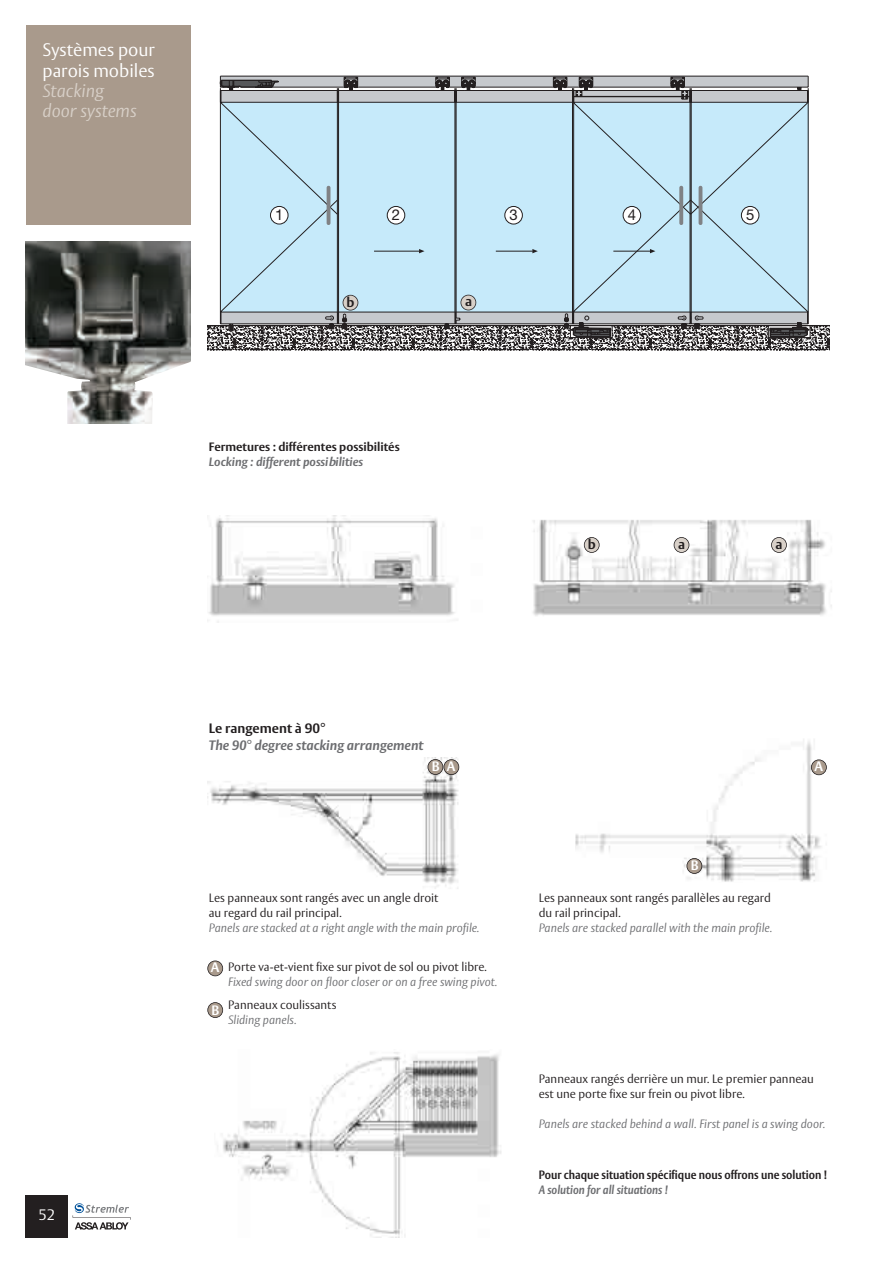
<style>
.page{position:relative;width:893px;height:1263px;background:#fff}
.page>*{position:absolute;margin:0;border:0;box-sizing:border-box;transform-origin:0 0}
.t1{font:300 18px/20.2px "Vesta";color:#fff}
.t2{font:italic 300 18px/20.2px "Vesta";color:#d8d0c8}
.t3{font:15px "Helvetica Neue";color:#231f20}
.t4{font:300 15px "Vesta";color:#fff}
.t5{font:italic 700 13.5px "Vesta";color:#6c6d70}
.t6{font:700 13.5px "Vesta";color:#231f20}
.t7{font:700 13.5px "Vesta";color:#fff}
.t8{font:300 12px/15px "Vesta";color:#231f20}
.t9{font:italic 300 12px/23.5px "Vesta";color:#6c6d70}
.t10{font:700 12px/14.4px "Vesta";color:#231f20}
.t11{font:700 12px "Vesta";color:#231f20;scale:.9 1}
.t12{font:italic 700 12px "Vesta";color:#6c6d70;scale:.9 1}
.t13{font:9.6px "Helvetica Neue";color:#231f20}
.s1{font-style:italic;color:#6c6d70}
.s2{font-weight:700;font-style:normal;font-size:13.5px;color:#fff}
.s3{font-style:normal;color:#231f20}
</style>
<div class="page">
<div style="left:208px;top:1002px;width:15px;height:15px;background:#a99a8c;border-radius:50%"></div>
<div style="left:207px;top:1002px;width:16px;height:16px;border:2px solid #231f20;border-radius:50%"></div>
<img style="left:26px;top:242px;width:164px;height:182px">
<div style="left:26px;top:1195px;width:42px;height:42px;background:#231f20"></div>
<div style="left:26px;top:26px;width:164px;height:199px;background:#a99a8c"></div>
<svg style="left:73px;top:1203px;width:58px;height:26px"></svg>
<img style="left:207px;top:757px;width:253px;height:132px">
<img style="left:217px;top:1052px;width:284px;height:185px">
<img style="left:207px;top:516px;width:248px;height:107px">
<img style="left:533px;top:519px;width:299px;height:97px">
<img style="left:575px;top:739px;width:252px;height:143px">
<svg style="left:220px;top:76px;width:589px;height:242px;background:#bddbe9"></svg>
<svg style="left:327px;top:186px;width:3px;height:39px"></svg>
<svg style="left:679px;top:186px;width:4px;height:39px"></svg>
<svg style="left:699px;top:186px;width:3px;height:39px"></svg>
<svg style="left:207px;top:318px;width:622px;height:32px;background:#848284"></svg>
<div style="left:270px;top:206px;width:18px;height:18px;background:#fff;border-radius:50%"></div>
<div style="left:270px;top:206px;width:18px;height:18px;border:1px solid #231f20;border-radius:50%"></div>
<div style="left:387px;top:206px;width:18px;height:18px;background:#fff;border-radius:50%"></div>
<div style="left:387px;top:206px;width:18px;height:18px;border:1px solid #231f20;border-radius:50%"></div>
<div style="left:505px;top:206px;width:17px;height:18px;background:#fff;border-radius:50%"></div>
<div style="left:504px;top:206px;width:19px;height:18px;border:1px solid #231f20;border-radius:50%"></div>
<div style="left:623px;top:206px;width:18px;height:18px;background:#fff;border-radius:50%"></div>
<div style="left:623px;top:206px;width:18px;height:18px;border:1px solid #231f20;border-radius:50%"></div>
<div style="left:741px;top:206px;width:18px;height:18px;background:#fff;border-radius:50%"></div>
<div style="left:741px;top:206px;width:18px;height:18px;border:1px solid #231f20;border-radius:50%"></div>
<div style="left:208px;top:961px;width:15px;height:15px;background:#a99a8c;border-radius:50%"></div>
<div style="left:207px;top:960px;width:16px;height:16px;border:2px solid #231f20;border-radius:50%"></div>
<div style="left:428px;top:759px;width:15px;height:15px;background:#a99a8c;border-radius:50%"></div>
<div style="left:428px;top:759px;width:15px;height:16px;border:2px solid #231f20;border-radius:50%"></div>
<div style="left:444px;top:760px;width:15px;height:15px;background:#a99a8c;border-radius:50%"></div>
<div style="left:443px;top:759px;width:16px;height:16px;border:2px solid #231f20;border-radius:50%"></div>
<div style="left:687px;top:858px;width:15px;height:15px;background:#a99a8c;border-radius:50%"></div>
<div style="left:686px;top:858px;width:16px;height:16px;border:2px solid #231f20;border-radius:50%"></div>
<div style="left:811px;top:760px;width:15px;height:15px;background:#a99a8c;border-radius:50%"></div>
<div style="left:811px;top:759px;width:16px;height:16px;border:2px solid #231f20;border-radius:50%"></div>
<div style="left:674px;top:537px;width:15px;height:15px;background:#d8d0c8;border-radius:50%"></div>
<div style="left:674px;top:537px;width:15px;height:16px;border:2px solid #231f20;border-radius:50%"></div>
<div style="left:461px;top:295px;width:15px;height:15px;background:#d8d0c8;border-radius:50%"></div>
<div style="left:461px;top:295px;width:15px;height:15px;border:2px solid #231f20;border-radius:50%"></div>
<div style="left:584px;top:537px;width:15px;height:15px;background:#d8d0c8;border-radius:50%"></div>
<div style="left:584px;top:537px;width:16px;height:16px;border:2px solid #231f20;border-radius:50%"></div>
<div style="left:343px;top:295px;width:15px;height:15px;background:#d8d0c8;border-radius:50%"></div>
<div style="left:343px;top:295px;width:15px;height:15px;border:2px solid #231f20;border-radius:50%"></div>
<div style="left:771px;top:537px;width:15px;height:15px;background:#d8d0c8;border-radius:50%"></div>
<div style="left:771px;top:537px;width:16px;height:16px;border:2px solid #231f20;border-radius:50%"></div>
<h1 class="t1" style="left:43px;top:42px;width:114px">Systèmes pour parois mobiles</h1>
<h1 class="t2" style="left:43px;top:82px;width:96px">Stacking door systems</h1>
<p class="t3" style="left:275px;top:206px;width:10px">1</p>
<p class="t3" style="left:392px;top:206px;width:10px">2</p>
<p class="t3" style="left:509px;top:206px;width:10px">3</p>
<p class="t3" style="left:628px;top:206px;width:10px">4</p>
<p class="t3" style="left:746px;top:206px;width:10px">5</p>
<p class="t6" style="left:347px;top:297px;width:10px">b</p>
<p class="t13" style="left:347px;top:297px;width:7px">b</p>
<p class="t13" style="left:466px;top:296px;width:7px">a</p>
<p class="t6" style="left:465px;top:297px;width:8px">a</p>
<p class="t10" style="left:209px;top:441px;width:192px">Fermetures : différentes possibilités<br><span class="s1">Locking : different possi</span><span class="s1">b</span><span class="s1">ilities</span></p>
<p class="t6" style="left:588px;top:540px;width:10px">b</p>
<p class="t6" style="left:678px;top:539px;width:8px">a</p>
<p class="t6" style="left:776px;top:539px;width:8px">a</p>
<p class="t4" style="left:39px;top:1209px;width:18px">52</p>
<p class="t6" style="left:209px;top:724px;width:118px">Le rangement à 90°</p>
<p class="t5" style="left:209px;top:740px;width:216px">The 90° degree stacking arrangement</p>
<p class="t7" style="left:432px;top:762px;width:25px">B A</p>
<p class="t8" style="left:209px;top:891px;width:231px">Les panneaux sont rangés avec un angle droit au regard du rail principal.</p>
<p class="t9" style="left:209px;top:917px;width:272px">Panels are stacked at a right angle with the main profile.</p>
<p class="t8" style="left:228px;top:960px;width:260px">Porte va-et-vient fixe sur pivot de sol ou pivot libre.</p>
<p class="t9" style="left:212px;top:971px;width:287px;text-indent:17px">Fixed swing door on floor closer or on a free swing pivot.<br><span class="s2">B</span> <span class="s3">Panneaux coulissants</span></p>
<p class="t9" style="left:228px;top:1010px;width:70px">Sliding panels.</p>
<p class="t7" style="left:211px;top:963px;width:10px">A</p>
<p class="t7" style="left:691px;top:861px;width:9px">B</p>
<p class="t8" style="left:539px;top:891px;width:234px">Les panneaux sont rangés parallèles au regard du rail principal.</p>
<p class="t9" style="left:539px;top:917px;width:235px">Panels are stacked parallel with the main profile.</p>
<p class="t7" style="left:814px;top:762px;width:10px">A</p>
<p class="t8" style="left:539px;top:1073px;width:277px">Panneaux rangés derrière un mur. Le premier panneau est une porte fixe sur frein ou pivot libre.</p>
<p class="t9" style="left:539px;top:1114px;width:288px">Panels are stacked behind a wall. First panel is a swing door.</p>
<p class="t11" style="left:539px;top:1171px;width:322px">Pour chaque situation spécifique nous offrons une solution !</p>
<p class="t12" style="left:539px;top:1185px;width:145px">A solution for all situations !</p>
</div>
